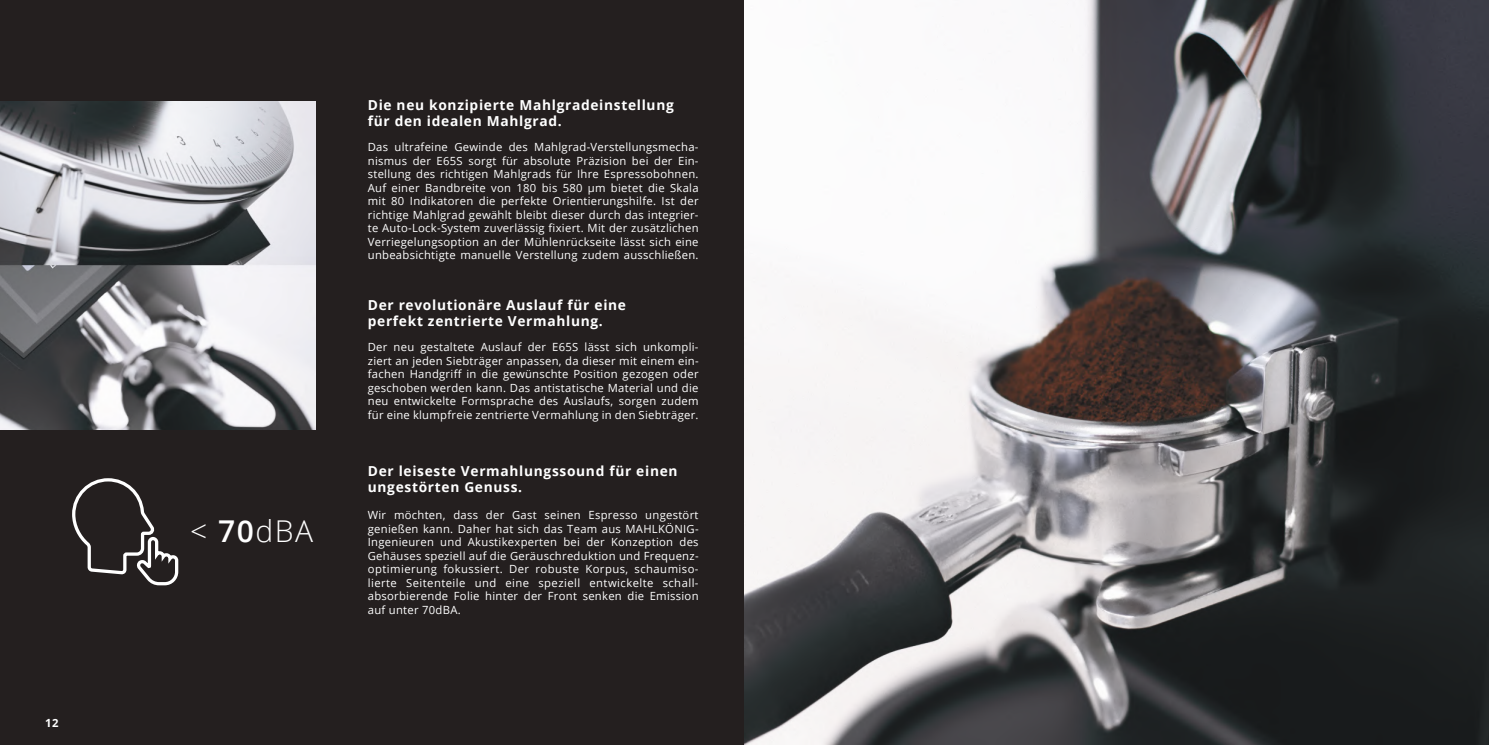
<style>
.page{position:relative;width:1489px;height:745px;background:#fff}
.page>*{position:absolute;margin:0;border:0;box-sizing:border-box;transform-origin:0 0}
.t1{font:300 30px "Open Sans";color:#fff}
.t2{font:700 13.75px/16.5px "Open Sans";letter-spacing:.05em;color:#fff}
.t3{font:11.25px/13.5px "Open Sans";letter-spacing:.025em;color:#fff;text-align:justify}
.t4{font:700 11.25px "Open Sans";color:#fff}
.s1{font-weight:600}
</style>
<div class="page">
<div style="left:0;top:0;width:1488px;height:744px;background:#241f1f"></div>
<svg style="left:72px;top:478px;width:106px;height:107px"></svg>
<img style="left:744px;top:0;width:744px;height:744px">
<img style="left:0;top:101px;width:315px;height:328px">
<p class="t4" style="left:45px;top:714px;width:15px">12</p>
<h1 class="t1" style="left:190px;top:510px;width:124px">&lt; <span class="s1">70</span>dBA</h1>
<p class="t2" style="left:368px;top:96px;width:307px">Die neu konzipierte Mahlgradeinstellung für den idealen Mahlgrad.</p>
<p class="t3" style="left:368px;top:140px;width:332px">Das ultrafeine Gewinde des Mahlgrad-Verstellungsmecha&shy;nismus der E65S sorgt für absolute Präzision bei der Ein&shy;stellung des richtigen Mahlgrads für Ihre Espressobohnen.<br>Auf einer Bandbreite von 180 bis 580 μm bietet die Skala mit 80 Indikatoren die perfekte Orientierungshilfe. Ist der richtige Mahlgrad gewählt bleibt dieser durch das integrier&shy;te Auto-Lock-System zuverlässig fixiert. Mit der zusätzlichen Verriegelungsoption an der Mühlenrückseite lässt sich eine unbeabsichtigte manuelle Verstellung zudem ausschließen.</p>
<p class="t2" style="left:368px;top:296px;width:260px">Der revolutionäre Auslauf für eine perfekt zentrierte Vermahlung.</p>
<p class="t3" style="left:368px;top:340px;width:332px">Der neu gestaltete Auslauf der E65S lässt sich unkompli&shy;ziert an jeden Siebträger anpassen, da dieser mit einem ein&shy;fachen Handgriff in die gewünschte Position gezogen oder geschoben werden kann. Das antistatische Material und die neu entwickelte Formsprache des Auslaufs, sorgen zudem für eine klumpfreie zentrierte Vermahlung in den Siebträger.</p>
<p class="t2" style="left:368px;top:462px;width:311px">Der leiseste Vermahlungssound für einen ungestörten Genuss.</p>
<p class="t3" style="left:368px;top:508px;width:332px">Wir möchten, dass der Gast seinen Espresso ungestört genießen kann. Daher hat sich das Team aus MAHLKÖNIG-Ingenieuren und Akustikexperten bei der Konzeption des Gehäuses speziell auf die Geräuschreduktion und Frequenz&shy;optimierung fokussiert. Der robuste Korpus, schaumiso&shy;lierte Seitenteile und eine speziell entwickelte schall&shy;absorbierende Folie hinter der Front senken die Emission auf unter 70dBA.</p>
</div>
